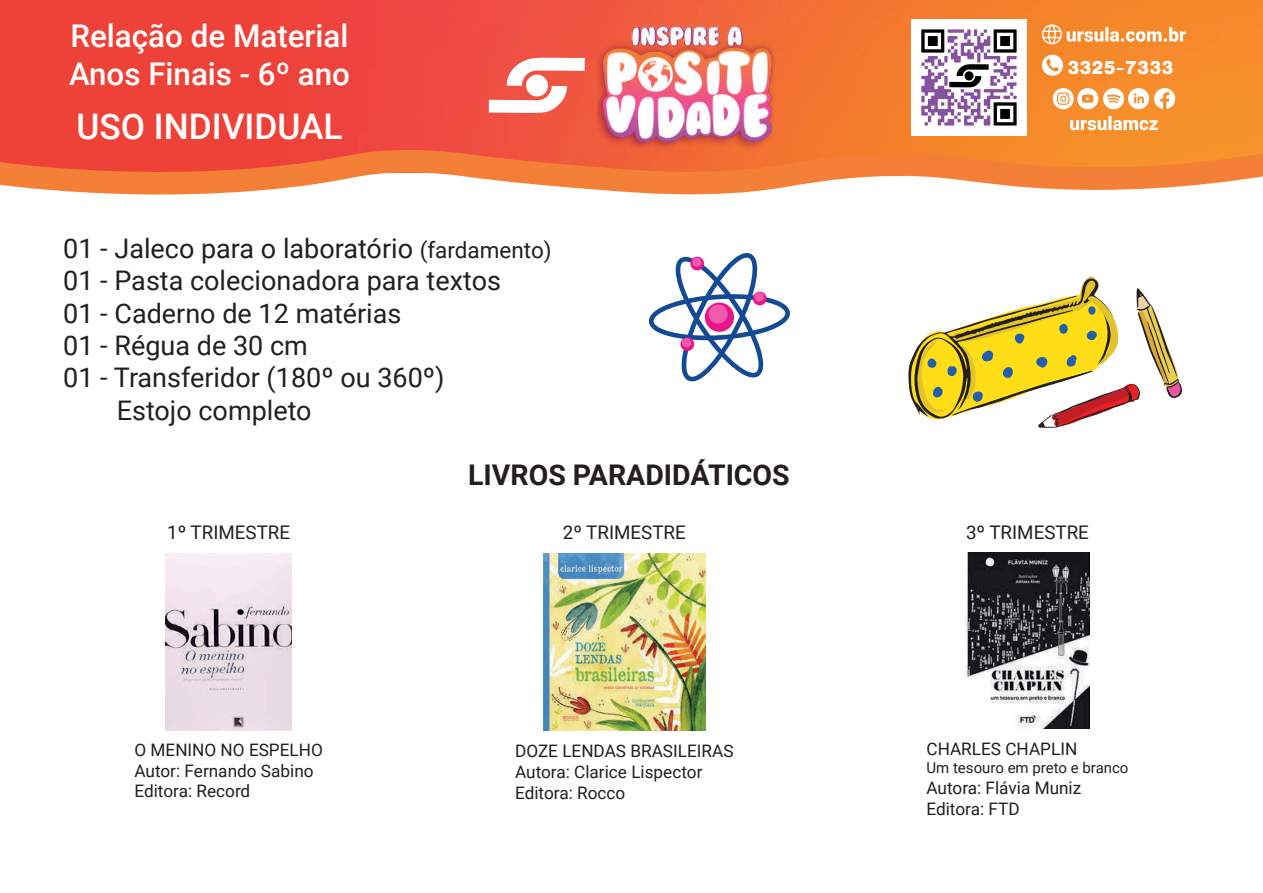
<style>
.page{position:relative;width:1263px;height:893px;background:#fff}
.page>*{position:absolute;margin:0;border:0;box-sizing:border-box;transform-origin:0 0}
.t1{font:500 35.25px "Roboto";color:#fff}
.t2{font:500 31.35px/37.5px "Roboto";color:#fff}
.t3{font:700 28.5px "Roboto";color:#231f20}
.t4{font:27px "Roboto";color:#231f20}
.t5{font:900 19.05px "Harabara Mais Black Harabara Mais";color:#fff}
.t6{font:18.75px "Roboto";color:#231f20}
.t7{font:17.25px/20.7px "Roboto";color:#231f20}
.t8{font:15px "Roboto";color:#231f20}
.s1{font-size:22.5px}
</style>
<div class="page">
<svg style="left:908px;top:276px;width:274px;height:152px"></svg>
<img style="left:166px;top:553px;width:125px;height:178px">
<img style="left:965px;top:552px;width:124px;height:177px">
<img style="left:543px;top:553px;width:162px;height:177px">
<svg style="left:648px;top:253px;width:142px;height:129px"></svg>
<img style="left:0;top:0;width:1263px;height:138px">
<svg style="left:0;top:138px;width:1263px;height:57px"></svg>
<svg style="left:489px;top:58px;width:96px;height:55px"></svg>
<img style="left:598px;top:20px;width:176px;height:131px">
<img style="left:911px;top:20px;width:116px;height:115px">
<svg style="left:1053px;top:88px;width:122px;height:21px"></svg>
<svg style="left:1070px;top:116px;width:88px;height:14px"></svg>
<svg style="left:1042px;top:24px;width:144px;height:20px"></svg>
<svg style="left:1042px;top:55px;width:21px;height:21px"></svg>
<h2 class="t2" style="left:69px;top:16px;width:282px">Relação de Material<br>Anos Finais - 6º ano</h2>
<h1 class="t1" style="left:76px;top:102px;width:268px">USO INDIVIDUAL</h1>
<h3 class="t4" style="left:63px;top:229px;width:490px">01 - Jaleco para o laboratório <span class="s1">(fardamento)</span></h3>
<h3 class="t4" style="left:63px;top:262px;width:439px">01 - Pasta colecionadora para textos</h3>
<h3 class="t4" style="left:63px;top:294px;width:340px">01 - Caderno de 12 matérias</h3>
<h3 class="t4" style="left:63px;top:326px;width:246px">01 - Régua de 30 cm</h3>
<h3 class="t4" style="left:63px;top:359px;width:383px">01 - Transferidor (180º ou 360º)</h3>
<h3 class="t4" style="left:117px;top:391px;width:196px">Estojo completo</h3>
<h3 class="t3" style="left:468px;top:455px;width:323px">LIVROS PARADIDÁTICOS</h3>
<p class="t6" style="left:167px;top:519px;width:124px">1º TRIMESTRE</p>
<p class="t7" style="left:134px;top:739px;width:190px">O MENINO NO ESPELHO<br>Autor: Fernando Sabino<br>Editora: Record</p>
<p class="t6" style="left:563px;top:519px;width:124px">2º TRIMESTRE</p>
<p class="t7" style="left:515px;top:740px;width:220px">DOZE LENDAS BRASILEIRAS<br>Autora: Clarice Lispector<br>Editora: Rocco</p>
<p class="t5" style="left:1067px;top:56px;width:108px">3325-7333</p>
<p class="t6" style="left:966px;top:519px;width:124px">3º TRIMESTRE</p>
<p class="t7" style="left:926px;top:738px;width:152px">CHARLES CHAPLIN</p>
<p class="t8" style="left:926px;top:757px;width:204px">Um tesouro em preto e branco</p>
<p class="t7" style="left:926px;top:777px;width:156px">Autora: Flávia Muniz<br>Editora: FTD</p>
</div>
